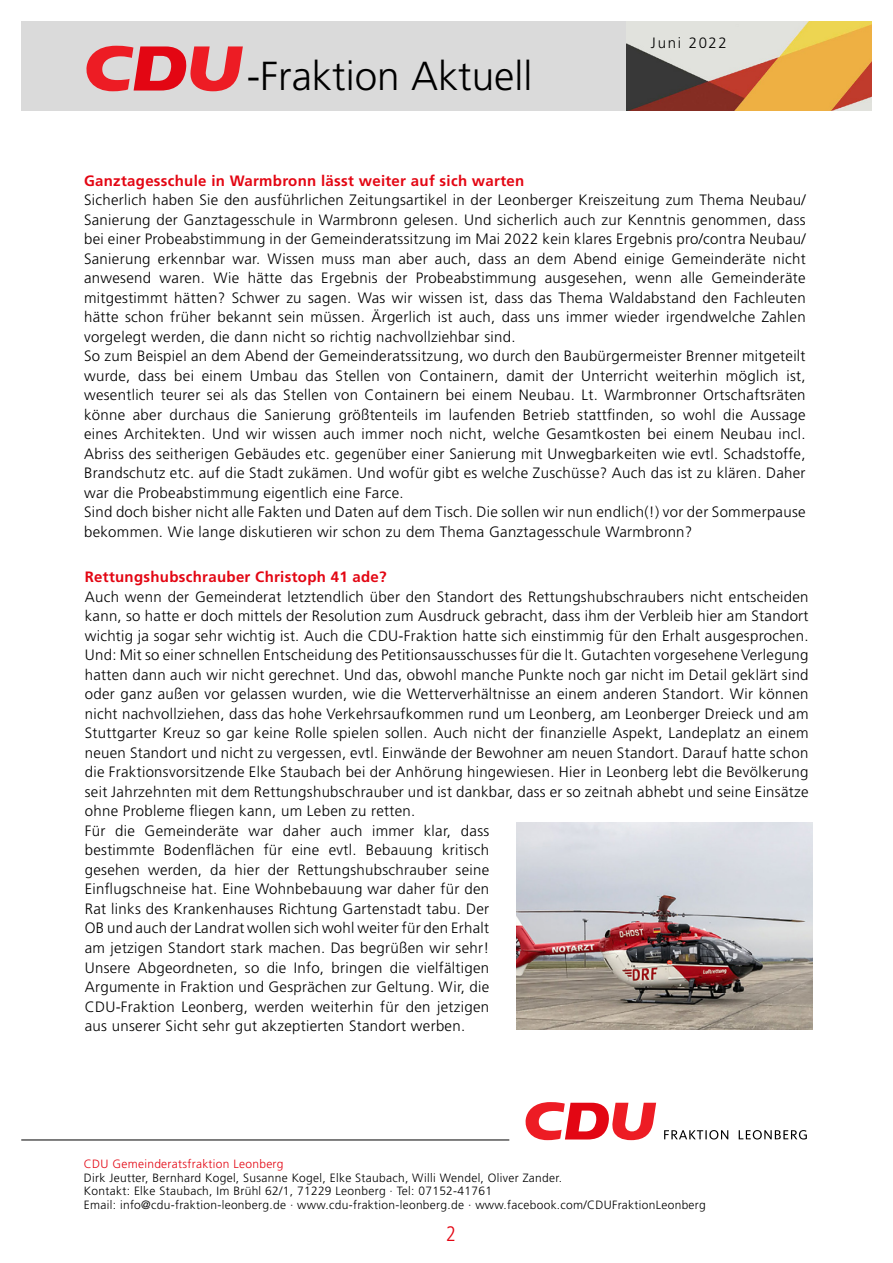
<style>
.page{position:relative;width:893px;height:1263px;background:#fff}
.page>*{position:absolute;margin:0;border:0;box-sizing:border-box;transform-origin:0 0}
.t1{font:300 40.5px "Frutiger LT Std";color:#000}
.t2{font:300 condensed 21px "Frutiger";color:#e30613}
.t3{font:300 15px/19.5px "Frutiger LT Std";letter-spacing:.02em;color:#000}
.t4{font:700 15px "Frutiger LT Std";letter-spacing:.02em;color:#e30613}
.t5{font:300 15px "Frutiger LT Std";letter-spacing:.115em;color:#000}
.t6{font:300 12px/13.5px "Frutiger LT Std";letter-spacing:.025em;color:#000}
.t7{font:300 12px "Frutiger LT Std";letter-spacing:.025em;color:#e30613}
</style>
<div class="page">
<div style="left:22px;top:21px;width:850px;height:90px;background:#dadada"></div>
<svg style="left:86px;top:46px;width:157px;height:45px"></svg>
<hr style="left:21px;top:1140px;width:488px;height:1px;background:#000">
<svg style="left:525px;top:1102px;width:131px;height:38px"></svg>
<svg style="left:664px;top:1130px;width:143px;height:9px"></svg>
<img style="left:626px;top:21px;width:246px;height:90px">
<img style="left:517px;top:822px;width:295px;height:207px">
<h1 class="t1" style="left:247px;top:53px;width:287px">-Fraktion Aktuell</h1>
<p class="t5" style="left:651px;top:35px;width:78px">Juni 2022</p>
<p class="t4" style="left:84px;top:172px;width:442px">Ganztagesschule in Warmbronn lässt weiter auf sich warten</p>
<p class="t3" style="left:84px;top:190px;width:723px">Sicherlich haben Sie den ausführlichen Zeitungsartikel in der Leonberger Kreiszeitung zum Thema Neubau/ Sanierung der Ganztagesschule in Warmbronn gelesen. Und sicherlich auch zur Kenntnis genommen, dass bei einer Probeabstimmung in der Gemeinderatssitzung im Mai 2022 kein klares Ergebnis pro/contra Neubau/ Sanierung erkennbar war. Wissen muss man aber auch, dass an dem Abend einige Gemeinderäte nicht anwesend waren. Wie hätte das Ergebnis der Probeabstimmung ausgesehen, wenn alle Gemeinderäte mitgestimmt hätten? Schwer zu sagen. Was wir wissen ist, dass das Thema Waldabstand den Fachleuten hätte schon früher bekannt sein müssen. Ärgerlich ist auch, dass uns immer wieder irgendwelche Zahlen vorgelegt werden, die dann nicht so richtig nachvollziehbar sind.<br>So zum Beispiel an dem Abend der Gemeinderatssitzung, wo durch den Baubürgermeister Brenner mitgeteilt wurde, dass bei einem Umbau das Stellen von Containern, damit der Unterricht weiterhin möglich ist, wesentlich teurer sei als das Stellen von Containern bei einem Neubau. Lt. Warmbronner Ortschaftsräten könne aber durchaus die Sanierung größtenteils im laufenden Betrieb stattfinden, so wohl die Aussage eines Architekten. Und wir wissen auch immer noch nicht, welche Gesamtkosten bei einem Neubau incl.<br>Abriss des seitherigen Gebäudes etc. gegenüber einer Sanierung mit Unwegbarkeiten wie evtl. Schadstoffe, Brandschutz etc. auf die Stadt zukämen. Und wofür gibt es welche Zuschüsse? Auch das ist zu klären. Daher war die Probeabstimmung eigentlich eine Farce.<br>Sind doch bisher nicht alle Fakten und Daten auf dem Tisch. Die sollen wir nun endlich(!) vor der Sommerpause bekommen. Wie lange diskutieren wir schon zu dem Thema Ganztagesschule Warmbronn?</p>
<p class="t4" style="left:85px;top:568px;width:303px">Rettungshubschrauber Christoph 41 ade?</p>
<p class="t3" style="left:85px;top:587px;width:725px">Auch wenn der Gemeinderat letztendlich über den Standort des Rettungshubschraubers nicht entscheiden kann, so hatte er doch mittels der Resolution zum Ausdruck gebracht, dass ihm der Verbleib hier am Standort wichtig ja sogar sehr wichtig ist. Auch die CDU-Fraktion hatte sich einstimmig für den Erhalt ausgesprochen.<br>Und: Mit so einer schnellen Entscheidung des Petitionsausschusses für die lt. Gutachten vorgesehene Verlegung hatten dann auch wir nicht gerechnet. Und das, obwohl manche Punkte noch gar nicht im Detail geklärt sind oder ganz außen vor gelassen wurden, wie die Wetterverhältnisse an einem anderen Standort. Wir können nicht nachvollziehen, dass das hohe Verkehrsaufkommen rund um Leonberg, am Leonberger Dreieck und am Stuttgarter Kreuz so gar keine Rolle spielen sollen. Auch nicht der finanzielle Aspekt, Landeplatz an einem neuen Standort und nicht zu vergessen, evtl. Einwände der Bewohner am neuen Standort. Darauf hatte schon die Fraktionsvorsitzende Elke Staubach bei der Anhörung hingewiesen. Hier in Leonberg lebt die Bevölkerung seit Jahrzehnten mit dem Rettungshubschrauber und ist dankbar, dass er so zeitnah abhebt und seine Einsätze ohne Probleme fliegen kann, um Leben zu retten.<br>Für die Gemeinderäte war daher auch immer klar, dass<br>bestimmte Bodenflächen für eine evtl. Bebauung kritisch<br>gesehen werden, da hier der Rettungshubschrauber seine<br>Einflugschneise hat. Eine Wohnbebauung war daher für den<br>Rat links des Krankenhauses Richtung Gartenstadt tabu. Der<br>OB und auch der Landrat wollen sich wohl weiter für den Erhalt<br>am jetzigen Standort stark machen. Das begrüßen wir sehr!<br>Unsere Abgeordneten, so die Info, bringen die vielfältigen<br>Argumente in Fraktion und Gesprächen zur Geltung. Wir, die<br>CDU-Fraktion Leonberg, werden weiterhin für den jetzigen<br>aus unserer Sicht sehr gut akzeptierten Standort werben.</p>
<p class="t7" style="left:84px;top:1157px;width:201px">CDU Gemeinderatsfraktion Leonberg</p>
<p class="t6" style="left:84px;top:1171px;width:623px">Dirk Jeutter, Bernhard Kogel, Susanne Kogel, Elke Staubach, Willi Wendel, Oliver Zander.<br>Kontakt: Elke Staubach, Im Brühl 62/1, 71229 Leonberg · Tel: 07152-41761<br>Email: info@cdu-fraktion-leonberg.de · www.cdu-fraktion-leonberg.de · www.facebook.com/CDUFraktionLeonberg</p>
<h2 class="t2" style="left:446px;top:1222px;width:12px">2</h2>
</div>
